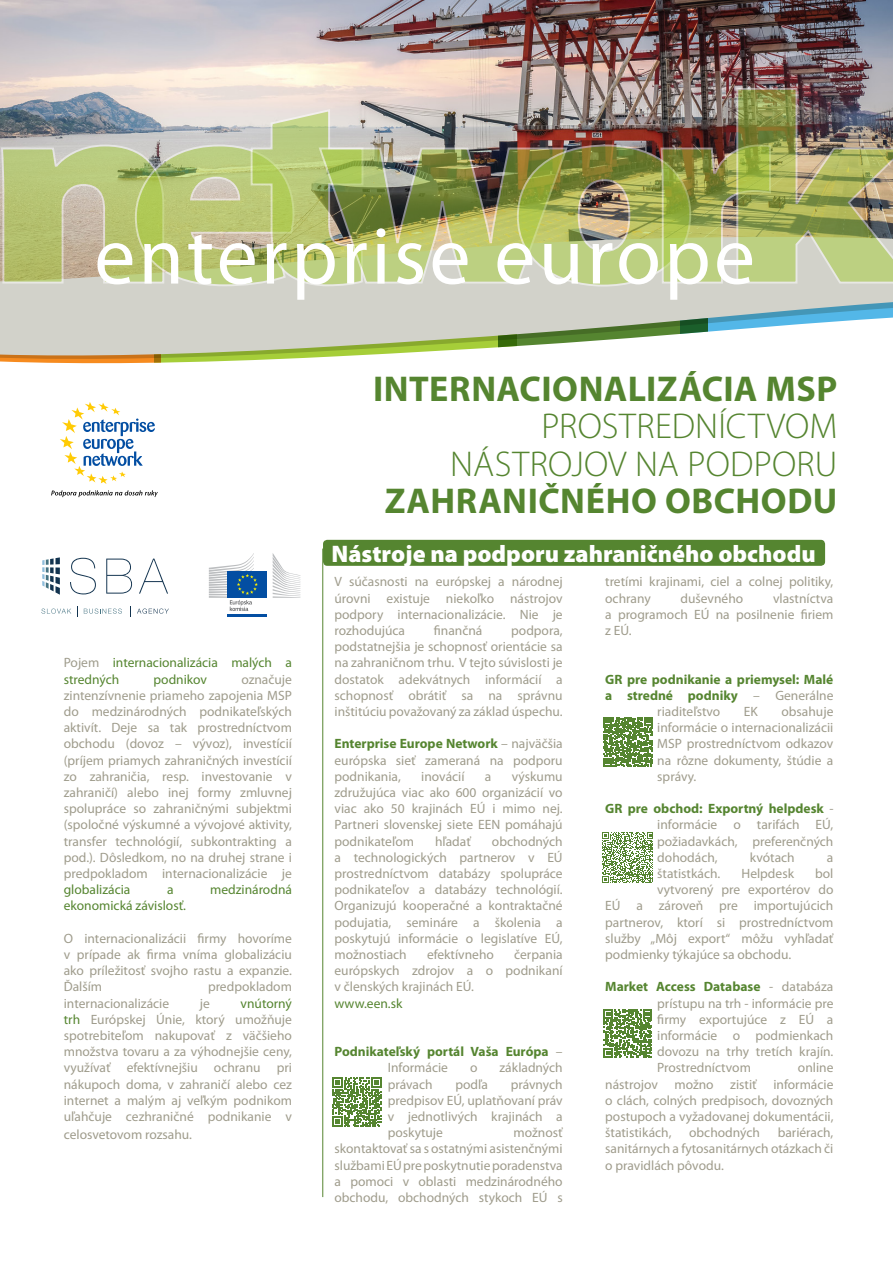
<style>
.page{position:relative;width:893px;height:1263px;background:#fff}
.page>*{position:absolute;margin:0;border:0;box-sizing:border-box;transform-origin:0 0}
.t1{font:81.75px "Myriad Pro";letter-spacing:.04em;color:#fff}
.t2{font:700 36px "Myriad Pro";letter-spacing:.015em;color:#558530}
.t3{font:300 36px/37.5px "Myriad Pro";letter-spacing:.005em;color:#558530;text-align:right}
.t4{font:900 24px "Myriad Pro";color:#fff}
.t5{font:13.5px/16.2px "Myriad Pro";color:#9f9c8c;text-align:justify}
.t6{font:13.5px/16.2px "Myriad Pro";color:#558530}
.t7{font:700 13.5px/16.2px "Myriad Pro";color:#558530}
.s1{color:#9f9c8c}
.s2{color:#558530}
.s3{font-weight:700;color:#558530}
.s4{font-weight:400;color:#9f9c8c}
</style>
<div class="page">
<img style="left:0;top:0;width:893px;height:237px">
<div style="left:0;top:237px;width:893px;height:65px;background:#d2d2ca"></div>
<svg style="left:0;top:302px;width:154px;height:62px;fill:#d2d2ca"></svg>
<svg style="left:154px;top:302px;width:344px;height:61px;fill:#d2d2ca"></svg>
<svg style="left:498px;top:302px;width:183px;height:46px;fill:#d2d2ca"></svg>
<svg style="left:681px;top:302px;width:212px;height:32px"></svg>
<img style="left:1px;top:88px;width:892px;height:199px">
<svg style="left:60px;top:402px;width:95px;height:82px"></svg>
<svg style="left:51px;top:490px;width:107px;height:7px"></svg>
<div style="left:228px;top:571px;width:39px;height:27px;background:#034ea2"></div>
<hr style="left:228px;top:614px;width:39px;height:2px;background:#034ea2">
<svg style="left:273px;top:554px;width:27px;height:44px"></svg>
<svg style="left:209px;top:553px;width:49px;height:58px"></svg>
<svg style="left:42px;top:557px;width:18px;height:38px"></svg>
<svg style="left:70px;top:558px;width:26px;height:36px"></svg>
<svg style="left:106px;top:559px;width:26px;height:35px"></svg>
<svg style="left:139px;top:559px;width:29px;height:35px"></svg>
<svg style="left:41px;top:608px;width:30px;height:6px"></svg>
<svg style="left:84px;top:608px;width:38px;height:6px"></svg>
<svg style="left:137px;top:608px;width:32px;height:6px"></svg>
<svg style="left:332px;top:1077px;width:50px;height:50px"></svg>
<svg style="left:603px;top:717px;width:49px;height:49px"></svg>
<hr style="left:322px;top:549px;width:1px;height:648px;background:#558530">
<div style="left:323px;top:540px;width:502px;height:26px;background:#558530;border-radius:4px"></div>
<svg style="left:602px;top:832px;width:51px;height:51px"></svg>
<svg style="left:604px;top:1009px;width:48px;height:48px"></svg>
<h1 class="t1" style="left:94px;top:206px;width:662px">enterprise europe</h1>
<p class="t6" style="left:64px;top:654px;width:230px"><span class="s1">Pojem</span> internacionalizácia malých a stredných</p>
<p class="t6" style="left:154px;top:671px;width:55px">podnikov</p>
<p class="t5" style="left:64px;top:671px;width:230px;text-indent:178px">označuje zintenzívnenie priameho zapojenia MSP do medzinárodných podnikateľských aktivít. Deje sa tak prostredníctvom obchodu (dovoz – vývoz), investícií (príjem priamych zahraničných investícií zo zahraničia, resp. investovanie v zahraničí) alebo inej formy zmluvnej spolupráce so zahraničnými subjektmi (spoločné výskumné a vývojové aktivity, transfer technológií, subkontrakting a pod.). Dôsledkom, no na druhej strane i predpokladom internacionalizácie je</p>
<p class="t6" style="left:64px;top:881px;width:68px">globalizácia</p>
<p class="t6" style="left:167px;top:881px;width:8px">a</p>
<p class="t6" style="left:210px;top:881px;width:83px">medzinárodná</p>
<p class="t6" style="left:64px;top:897px;width:124px">ekonomická závislosť.</p>
<p class="t5" style="left:64px;top:930px;width:230px">O internacionalizácii firmy hovoríme v prípade ak firma vníma globalizáciu ako príležitosť svojho rastu a expanzie.<br>Ďalším</p>
<p class="t5" style="left:208px;top:978px;width:85px">predpokladom</p>
<p class="t5" style="left:64px;top:995px;width:107px">internacionalizácie</p>
<p class="t5" style="left:200px;top:995px;width:12px">je</p>
<p class="t5" style="left:64px;top:995px;width:230px;text-indent:177px"><span class="s2">vnútorný trh</span> Európskej Únie, ktorý umožňuje spotrebiteľom nakupovať z väčšieho množstva tovaru a za výhodnejšie ceny, využívať efektívnejšiu ochranu pri nákupoch doma, v zahraničí alebo cez internet a malým aj veľkým podnikom uľahčuje cezhraničné podnikanie v</p>
<p class="t5" style="left:64px;top:1126px;width:130px">celosvetovom rozsahu.</p>
<h2 class="t2" style="left:373px;top:365px;width:466px">INTERNACIONALIZÁCIA MSP</h2>
<h2 class="t3" style="left:450px;top:408px;width:389px">PROSTREDNÍCTVOM<br>NÁSTROJOV NA PODPORU</h2>
<h2 class="t2" style="left:385px;top:478px;width:454px">ZAHRANIČNÉHO OBCHODU</h2>
<h3 class="t4" style="left:331px;top:538px;width:486px">Nástroje na podporu zahraničného obchodu</h3>
<p class="t5" style="left:334px;top:573px;width:230px">V súčasnosti na európskej a národnej úrovni existuje niekoľko nástrojov podpory internacionalizácie. Nie je rozhodujúca</p>
<p class="t5" style="left:434px;top:622px;width:50px">finančná</p>
<p class="t5" style="left:334px;top:622px;width:230px;text-indent:177px">podpora, podstatnejšia je schopnosť orientácie sa na zahraničnom trhu. V tejto súvislosti je dostatok adekvátnych informácií a schopnosť obrátiť sa na správnu inštitúciu považovaný za základ úspechu.</p>
<p class="t5" style="left:334px;top:735px;width:230px"><span class="s3">Enterprise Europe Network</span> – najväčšia európska sieť zameraná na podporu podnikania,</p>
<p class="t5" style="left:334px;top:768px;width:230px;text-indent:177px">výskumu združujúca viac ako 600 organizácií vo viac ako 50 krajinách EÚ i mimo nej.<br>Partneri slovenskej siete EEN pomáhajú podnikateľom</p>
<p class="t5" style="left:421px;top:768px;width:45px">inovácií</p>
<p class="t5" style="left:485px;top:768px;width:8px">a</p>
<p class="t5" style="left:435px;top:833px;width:37px">hľadať</p>
<p class="t5" style="left:334px;top:833px;width:230px;text-indent:157px">obchodných a technologických partnerov v EÚ prostredníctvom databázy spolupráce podnikateľov a databázy technológií.<br>Organizujú kooperačné a kontraktačné podujatia, semináre a školenia a poskytujú informácie o legislatíve EÚ, možnostiach</p>
<p class="t5" style="left:427px;top:946px;width:68px">efektívneho</p>
<p class="t5" style="left:334px;top:946px;width:230px;text-indent:180px">čerpania európskych zdrojov a o podnikaní v členských krajinách EÚ.</p>
<p class="t6" style="left:334px;top:995px;width:69px">www.een.sk</p>
<p class="t7" style="left:388px;top:1043px;width:176px;text-indent:-53px">Podnikateľský portál Vaša Európa <span class="s4">–<br>Informácie</span></p>
<p class="t5" style="left:470px;top:1059px;width:9px">o</p>
<p class="t5" style="left:499px;top:1059px;width:65px">základných</p>
<p class="t5" style="left:388px;top:1076px;width:46px">právach</p>
<p class="t5" style="left:455px;top:1076px;width:34px">podľa</p>
<p class="t5" style="left:388px;top:1076px;width:176px;text-indent:123px">právnych predpisov EÚ, uplatňovaní práv v jednotlivých krajinách a poskytuje</p>
<p class="t5" style="left:334px;top:1124px;width:230px;text-indent:179px">možnosť skontaktovať sa s ostatnými asistenčnými službami EÚ pre poskytnutie poradenstva a pomoci v oblasti medzinárodného obchodu, obchodných stykoch EÚ s</p>
<p class="t5" style="left:605px;top:573px;width:230px">tretími krajinami, ciel a colnej politiky, ochrany</p>
<p class="t5" style="left:605px;top:590px;width:230px;text-indent:168px">vlastníctva a programoch EÚ na posilnenie firiem z EÚ.</p>
<p class="t7" style="left:605px;top:670px;width:230px">GR pre podnikanie a priemysel: Malé</p>
<p class="t7" style="left:605px;top:687px;width:230px">a stredné podniky <span class="s4">– Generálne</span></p>
<p class="t5" style="left:657px;top:703px;width:65px">riaditeľstvo</p>
<p class="t5" style="left:744px;top:703px;width:15px">EK</p>
<p class="t5" style="left:680px;top:590px;width:64px">duševného</p>
<p class="t5" style="left:657px;top:703px;width:178px;text-indent:124px">obsahuje informácie o internacionalizácii MSP prostredníctvom odkazov na rôzne dokumenty, štúdie a správy.</p>
<p class="t5" style="left:657px;top:800px;width:178px;text-indent:-52px"><span class="s3">GR pre obchod: Exportný helpdesk</span> - informácie o tarifách EÚ, požiadavkách, preferenčných dohodách,</p>
<p class="t5" style="left:750px;top:849px;width:46px">kvótach</p>
<p class="t5" style="left:827px;top:849px;width:8px">a</p>
<p class="t5" style="left:657px;top:865px;width:65px">štatistkách.</p>
<p class="t5" style="left:741px;top:865px;width:54px">Helpdesk</p>
<p class="t5" style="left:815px;top:865px;width:20px">bol</p>
<p class="t5" style="left:657px;top:881px;width:178px">vytvorený pre exportérov do</p>
<p class="t5" style="left:605px;top:897px;width:230px">EÚ a zároveň pre importujúcich</p>
<p class="t5" style="left:605px;top:914px;width:230px">partnerov, ktorí si prostredníctvom</p>
<p class="t5" style="left:605px;top:930px;width:230px">služby „Môj export“ môžu vyhľadať</p>
<p class="t5" style="left:605px;top:946px;width:187px">podmienky týkajúce sa obchodu.</p>
<p class="t5" style="left:657px;top:978px;width:178px;text-indent:-52px"><span class="s3">Market Access Database</span> - databáza prístupu na trh - informácie pre firmy exportujúce z EÚ a informácie o podmienkach dovozu na trhy tretích krajín.<br>Prostredníctvom</p>
<p class="t5" style="left:605px;top:1059px;width:230px;text-indent:193px">online nástrojov možno zistiť informácie o clách, colných predpisoch, dovozných postupoch a vyžadovanej dokumentácii, štatistikách,</p>
<p class="t5" style="left:605px;top:1124px;width:230px;text-indent:172px">bariérach, sanitárnych a fytosanitárnych otázkach či o pravidlách pôvodu.</p>
<p class="t5" style="left:689px;top:1124px;width:72px">obchodných</p>
</div>
